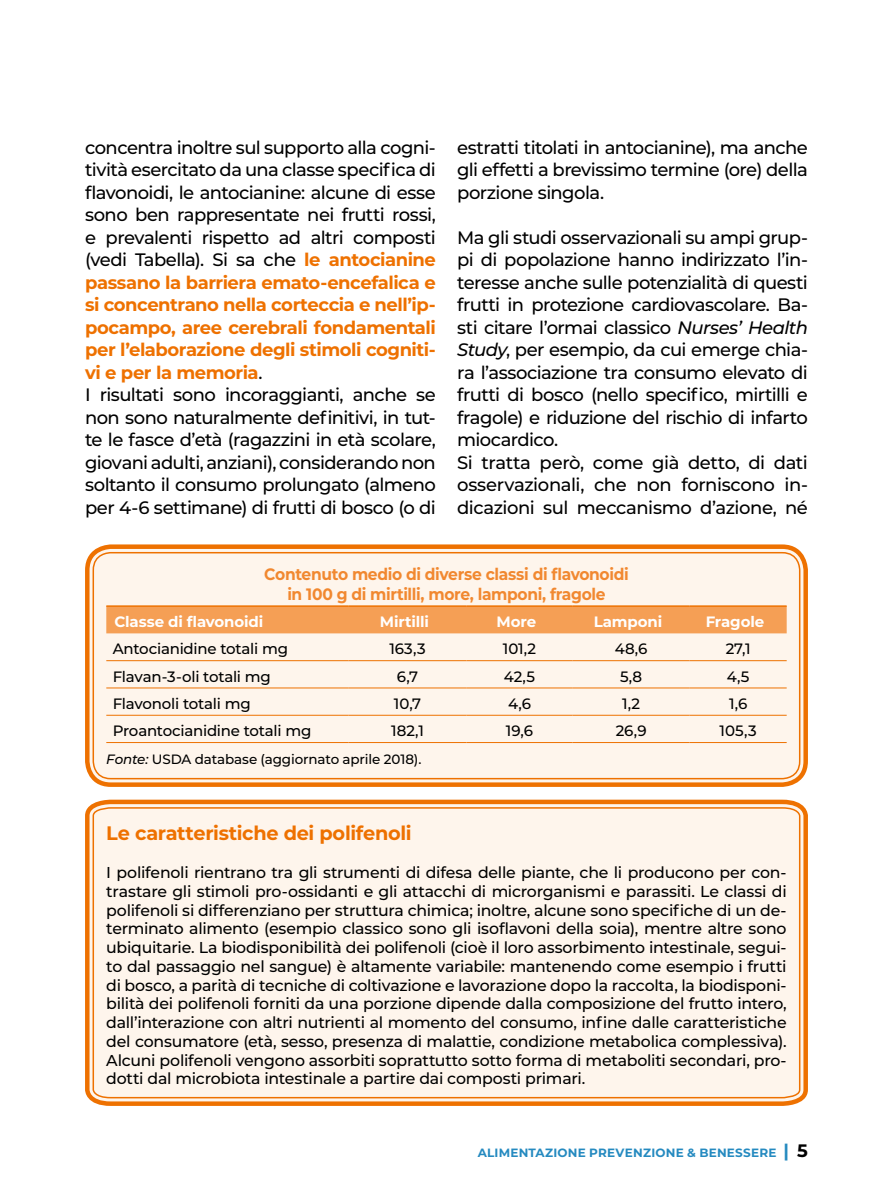
<style>
.page{position:relative;width:893px;height:1191px;background:#fff}
.page>*{position:absolute;margin:0;border:0;box-sizing:border-box;transform-origin:0 0}
.t1{font:700 19.5px "Montserrat";letter-spacing:-.015em;color:#ee7100}
.t2{font:500 18px/22.5px "Montserrat";letter-spacing:-.03em;color:#000}
.t3{font:700 16.5px/19.8px "Montserrat";letter-spacing:-.025em;color:#f18830;text-align:center;scale:.94 1}
.t4{font:500 15.75px/18.8px "Montserrat";letter-spacing:-.02em;color:#000;text-align:justify}
.t5{font:500 15px "Montserrat";letter-spacing:-.015em;color:#000}
.t6{font:700 15px "Montserrat";letter-spacing:-.01em;color:#fff}
.t7{font:500 13.5px "Montserrat";letter-spacing:-.01em;color:#000}
.t8{font:700 12px "Montserrat";letter-spacing:.02em;color:#258ac0}
.s1{font-weight:700;color:#ee7100}
.s2{font-style:italic}
.s3{font-size:18px}
.s4{font-size:18px;color:#000}
</style>
<div class="page">
<div style="left:90px;top:549px;width:713px;height:233px;background:#fef5ec;border-radius:21px"></div>
<div style="left:85px;top:544px;width:723px;height:243px;border:4px solid #ee7100;border-radius:24px"></div>
<div style="left:93px;top:552px;width:707px;height:227px;border:2px solid #ee7100;border-radius:18px"></div>
<div style="left:106px;top:607px;width:681px;height:26px;background:#f59f55"></div>
<hr style="left:106px;top:605px;width:243px;height:2px;background:#ee7100">
<hr style="left:349px;top:605px;width:117px;height:2px;background:#ee7100">
<hr style="left:466px;top:605px;width:107px;height:2px;background:#ee7100">
<hr style="left:573px;top:605px;width:117px;height:2px;background:#ee7100">
<hr style="left:690px;top:605px;width:97px;height:2px;background:#ee7100">
<hr style="left:106px;top:742px;width:243px;height:1px;background:#ee7100">
<hr style="left:349px;top:742px;width:117px;height:1px;background:#ee7100">
<hr style="left:466px;top:742px;width:107px;height:1px;background:#ee7100">
<hr style="left:573px;top:742px;width:117px;height:1px;background:#ee7100">
<hr style="left:690px;top:742px;width:97px;height:1px;background:#ee7100">
<hr style="left:106px;top:660px;width:243px;height:1px;background:#ee7100">
<hr style="left:349px;top:660px;width:117px;height:1px;background:#ee7100">
<hr style="left:466px;top:660px;width:107px;height:1px;background:#ee7100">
<hr style="left:573px;top:660px;width:117px;height:1px;background:#ee7100">
<hr style="left:690px;top:660px;width:97px;height:1px;background:#ee7100">
<hr style="left:106px;top:687px;width:243px;height:1px;background:#ee7100">
<hr style="left:349px;top:687px;width:117px;height:1px;background:#ee7100">
<hr style="left:466px;top:687px;width:107px;height:1px;background:#ee7100">
<hr style="left:573px;top:687px;width:117px;height:1px;background:#ee7100">
<hr style="left:690px;top:687px;width:97px;height:1px;background:#ee7100">
<hr style="left:106px;top:715px;width:243px;height:1px;background:#ee7100">
<hr style="left:349px;top:715px;width:117px;height:1px;background:#ee7100">
<hr style="left:466px;top:715px;width:107px;height:1px;background:#ee7100">
<hr style="left:573px;top:715px;width:117px;height:1px;background:#ee7100">
<hr style="left:690px;top:715px;width:97px;height:1px;background:#ee7100">
<svg style="left:85px;top:799px;width:723px;height:307px;background:#f3a257"></svg>
<div style="left:92px;top:806px;width:709px;height:293px;background:#fef5ec"></div>
<p class="t2" style="left:85px;top:135px;width:352px">concentra inoltre sul supporto alla cogni&shy;tività esercitato da una classe specifica di flavonoidi, le antocianine: alcune di esse sono ben rappresentate nei frutti rossi, e prevalenti rispetto ad altri composti (vedi Tabella). Si sa che <span class="s1">le antocianine passano la barriera emato-encefalica e si concentrano nella corteccia e nell’ip&shy;pocampo, aree cerebrali fondamentali per l’elaborazione degli stimoli cogniti&shy;vi e per la memoria</span>.<br>I risultati sono incoraggianti, anche se non sono naturalmente definitivi, in tut&shy;te le fasce d’età (ragazzini in età scolare, giovani adulti, anziani), considerando non soltanto il consumo prolungato (almeno per 4-6 settimane) di frutti di bosco (o di</p>
<p class="t2" style="left:457px;top:135px;width:352px;text-align:justify">estratti titolati in antocianine), ma anche gli effetti a brevissimo termine (ore) della porzione singola.</p>
<p class="t2" style="left:457px;top:225px;width:352px">Ma gli studi osservazionali su ampi grup&shy;pi di popolazione hanno indirizzato l’in&shy;teresse anche sulle potenzialità di questi frutti in protezione cardiovascolare. Ba&shy;sti citare l’ormai classico <span class="s2">Nurses’ Health Study</span>, per esempio, da cui emerge chia&shy;ra l’associazione tra consumo elevato di frutti di bosco (nello specifico, mirtilli e fragole) e riduzione del rischio di infarto miocardico.<br>Si tratta però, come già detto, di dati osservazionali, che non forniscono in&shy;dicazioni sul meccanismo d’azione, né</p>
<p class="t3" style="left:264px;top:563px;width:389px">Contenuto medio di diverse classi di flavonoidi in 100 g di mirtilli, more, lamponi, fragole</p>
<p class="t6" style="left:114px;top:611px;width:150px">Classe di flavonoidi</p>
<p class="t6" style="left:380px;top:611px;width:51px">Mirtilli</p>
<p class="t6" style="left:496px;top:611px;width:41px">More</p>
<p class="t6" style="left:594px;top:611px;width:70px">Lamponi</p>
<p class="t6" style="left:706px;top:611px;width:60px">Fragole</p>
<p class="t5" style="left:113px;top:638px;width:177px">Antocianidine totali mg</p>
<p class="t5" style="left:389px;top:638px;width:38px">163,3</p>
<p class="t5" style="left:503px;top:638px;width:35px">101,2</p>
<p class="t5" style="left:615px;top:638px;width:34px">48,6</p>
<p class="t5" style="left:726px;top:638px;width:26px">27,1</p>
<p class="t5" style="left:113px;top:666px;width:160px">Flavan-3-oli totali mg</p>
<p class="t5" style="left:397px;top:666px;width:23px">6,7</p>
<p class="t5" style="left:504px;top:666px;width:33px">42,5</p>
<p class="t5" style="left:620px;top:666px;width:24px">5,8</p>
<p class="t5" style="left:727px;top:666px;width:24px">4,5</p>
<p class="t5" style="left:113px;top:693px;width:139px">Flavonoli totali mg</p>
<p class="t5" style="left:394px;top:693px;width:29px">10,7</p>
<p class="t5" style="left:508px;top:693px;width:24px">4,6</p>
<p class="t5" style="left:622px;top:693px;width:20px">1,2</p>
<p class="t5" style="left:729px;top:693px;width:20px">1,6</p>
<p class="t5" style="left:113px;top:720px;width:200px">Proantocianidine totali mg</p>
<p class="t5" style="left:391px;top:720px;width:34px">182,1</p>
<p class="t5" style="left:506px;top:720px;width:29px">19,6</p>
<p class="t5" style="left:616px;top:720px;width:32px">26,9</p>
<p class="t5" style="left:720px;top:720px;width:39px">105,3</p>
<p class="t7" style="left:106px;top:750px;width:317px"><span class="s2">Fonte:</span> USDA database (aggiornato aprile 2018).</p>
<p class="t1" style="left:106px;top:819px;width:307px">Le caratteristiche dei polifenoli</p>
<p class="t4" style="left:106px;top:862px;width:682px">I polifenoli rientrano tra gli strumenti di difesa delle piante, che li producono per con&shy;trastare gli stimoli pro-ossidanti e gli attacchi di microrganismi e parassiti. Le classi di polifenoli si differenziano per struttura chimica; inoltre, alcune sono specifiche di un de&shy;terminato alimento (esempio classico sono gli isoflavoni della soia), mentre altre sono ubiquitarie. La biodisponibilità dei polifenoli (cioè il loro assorbimento intestinale, segui&shy;to dal passaggio nel sangue) è altamente variabile: mantenendo come esempio i frutti di bosco, a parità di tecniche di coltivazione e lavorazione dopo la raccolta, la biodisponi&shy;bilità dei polifenoli forniti da una porzione dipende dalla composizione del frutto intero, dall’interazione con altri nutrienti al momento del consumo, infine dalle caratteristiche del consumatore (età, sesso, presenza di malattie, condizione metabolica complessiva).<br>Alcuni polifenoli vengono assorbiti soprattutto sotto forma di metaboliti secondari, pro&shy;dotti dal microbiota intestinale a partire dai composti primari.</p>
<p class="t8" style="left:478px;top:1144px;width:332px">ALIMENTAZIONE PREVENZIONE &amp; BENESSERE <span class="s3">|</span> <span class="s4">5</span></p>
</div>
